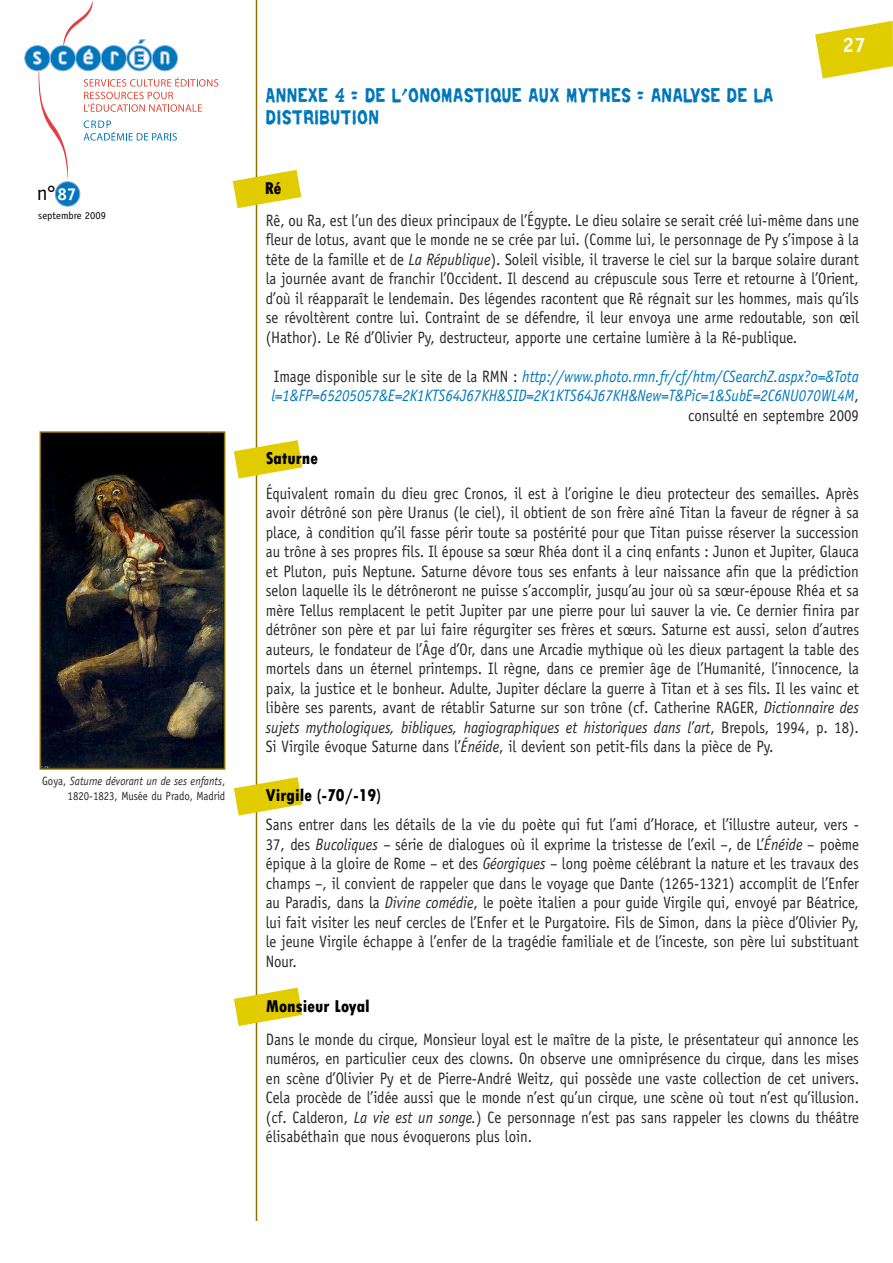
<style>
.page{position:relative;width:893px;height:1263px;background:#fff}
.page>*{position:absolute;margin:0;border:0;box-sizing:border-box;transform-origin:0 0}
.t1{font:21px "Officina Sans";color:#000}
.t2{font:700 21px "Officina Sans";color:#fff}
.t3{font:18px/21.6px "Repent";letter-spacing:.025em;color:#07b;scale:.8 1}
.t4{font:800 condensed 18px "Tw Cen";color:#000}
.t5{font:16.5px/19.5px "Officina Sans";color:#28282a;text-align:justify;scale:.9 1}
.t6{font:italic 16.5px/19.5px "Officina Sans";color:#07b;text-align:right;scale:.9 1}
.t7{font:12px/15px "Officina Sans";color:#28282a;text-align:right;scale:.9 1}
.t8{font:10.5px "Officina Sans";color:#000}
.s1{font-weight:700;font-size:17.25px;color:#fff}
.s2{font-style:italic}
.s3{font-style:normal;color:#28282a}
</style>
<div class="page">
<img style="left:225px;top:0;width:33px;height:1220px">
<div style="left:55px;top:182px;width:25px;height:24px;background:#07b;border-radius:50%"></div>
<div style="left:55px;top:181px;width:25px;height:26px;border:1px solid #7ea9d5;border-radius:50%"></div>
<svg style="left:815px;top:21px;width:78px;height:58px"></svg>
<svg style="left:233px;top:170px;width:68px;height:38px"></svg>
<svg style="left:234px;top:440px;width:68px;height:38px"></svg>
<svg style="left:234px;top:777px;width:68px;height:38px"></svg>
<svg style="left:234px;top:988px;width:68px;height:38px"></svg>
<img style="left:43px;top:434px;width:179px;height:333px">
<div style="left:40px;top:431px;width:185px;height:339px;border:2px solid #8c6d00"></div>
<svg style="left:24px;top:1px;width:194px;height:179px"></svg>
<p class="t1" style="left:37px;top:181px;width:41px">n° <span class="s1">87</span></p>
<p class="t8" style="left:38px;top:209px;width:69px">septembre 2009</p>
<p class="t7" style="left:42px;top:773px;width:205px">Goya, <span class="s2">Saturne dévorant un de ses enfants</span>,<br>1820-1823, Musée du Prado, Madrid</p>
<p class="t3" style="left:266px;top:84px;width:636px">ANNEXE 4 : DE L’ONOMASTIQUE AUX MYTHES : ANALYSE DE LA<br>DISTRIBUTION</p>
<p class="t4" style="left:265px;top:178px;width:18px">Ré</p>
<p class="t2" style="left:843px;top:32px;width:25px">27</p>
<p class="t5" style="left:266px;top:210px;width:661px">Rê, ou Ra, est l’un des dieux principaux de l’Égypte. Le dieu solaire se serait créé lui-même dans une fleur de lotus, avant que le monde ne se crée par lui. (Comme lui, le personnage de Py s’impose à la tête de la famille et de <span class="s2">La République</span>). Soleil visible, il traverse le ciel sur la barque solaire durant la journée avant de franchir l’Occident. Il descend au crépuscule sous Terre et retourne à l’Orient, d’où il réapparaît le lendemain. Des légendes racontent que Rê régnait sur les hommes, mais qu’ils se révoltèrent contre lui. Contraint de se défendre, il leur envoya une arme redoutable, son œil (Hathor). Le Ré d’Olivier Py, destructeur, apporte une certaine lumière à la Ré-publique.</p>
<p class="t6" style="left:271px;top:366px;width:654px"><span class="s3">Image disponible sur le site de la RMN :</span> http://www.photo.rmn.fr/cf/htm/CSearchZ.aspx?o=&amp;Tota l=1&amp;FP=65205057&amp;E=2K1KTS64J67KH&amp;SID=2K1KTS64J67KH&amp;New=T&amp;Pic=1&amp;SubE=2C6NU070WL4M<span class="s3">, consulté en septembre 2009</span></p>
<p class="t4" style="left:266px;top:448px;width:54px">Saturne</p>
<p class="t5" style="left:266px;top:483px;width:661px">Équivalent romain du dieu grec Cronos, il est à l’origine le dieu protecteur des semailles. Après avoir détrôné son père Uranus (le ciel), il obtient de son frère aîné Titan la faveur de régner à sa place, à condition qu’il fasse périr toute sa postérité pour que Titan puisse réserver la succession au trône à ses propres fils. Il épouse sa sœur Rhéa dont il a cinq enfants : Junon et Jupiter, Glauca et Pluton, puis Neptune. Saturne dévore tous ses enfants à leur naissance afin que la prédiction selon laquelle ils le détrôneront ne puisse s’accomplir, jusqu’au jour où sa sœur-épouse Rhéa et sa mère Tellus remplacent le petit Jupiter par une pierre pour lui sauver la vie. Ce dernier finira par détrôner son père et par lui faire régurgiter ses frères et sœurs. Saturne est aussi, selon d’autres auteurs, le fondateur de l’Âge d’Or, dans une Arcadie mythique où les dieux partagent la table des mortels dans un éternel printemps. Il règne, dans ce premier âge de l’Humanité, l’innocence, la paix, la justice et le bonheur. Adulte, Jupiter déclare la guerre à Titan et à ses fils. Il les vainc et libère ses parents, avant de rétablir Saturne sur son trône (cf. Catherine RAGER, <span class="s2">Dictionnaire des sujets mythologiques, bibliques, hagiographiques et historiques dans l’art</span>, Brepols, 1994, p. 18).<br>Si Virgile évoque Saturne dans l’<span class="s2">Énéide</span>, il devient son petit-fils dans la pièce de Py.</p>
<p class="t4" style="left:266px;top:785px;width:117px">Virgile (-70/-19)</p>
<p class="t5" style="left:266px;top:815px;width:661px">Sans entrer dans les détails de la vie du poète qui fut l’ami d’Horace, et l’illustre auteur, vers - 37, des <span class="s2">Bucoliques</span> – série de dialogues où il exprime la tristesse de l’exil –, de L’<span class="s2">Énéide</span> – poème épique à la gloire de Rome – et des <span class="s2">Géorgiques</span> – long poème célébrant la nature et les travaux des champs –, il convient de rappeler que dans le voyage que Dante (1265-1321) accomplit de l’Enfer au Paradis, dans la <span class="s2">Divine comédie</span>, le poète italien a pour guide Virgile qui, envoyé par Béatrice, lui fait visiter les neuf cercles de l’Enfer et le Purgatoire. Fils de Simon, dans la pièce d’Olivier Py, le jeune Virgile échappe à l’enfer de la tragédie familiale et de l’inceste, son père lui substituant Nour.</p>
<p class="t4" style="left:266px;top:995px;width:106px">Monsieur Loyal</p>
<p class="t5" style="left:266px;top:1029px;width:661px">Dans le monde du cirque, Monsieur loyal est le maître de la piste, le présentateur qui annonce les numéros, en particulier ceux des clowns. On observe une omniprésence du cirque, dans les mises en scène d’Olivier Py et de Pierre-André Weitz, qui possède une vaste collection de cet univers.<br>Cela procède de l’idée aussi que le monde n’est qu’un cirque, une scène où tout n’est qu’illusion. (cf. Calderon, <span class="s2">La vie est un songe.</span>) Ce personnage n’est pas sans rappeler les clowns du théâtre élisabéthain que nous évoquerons plus loin.</p>
</div>
